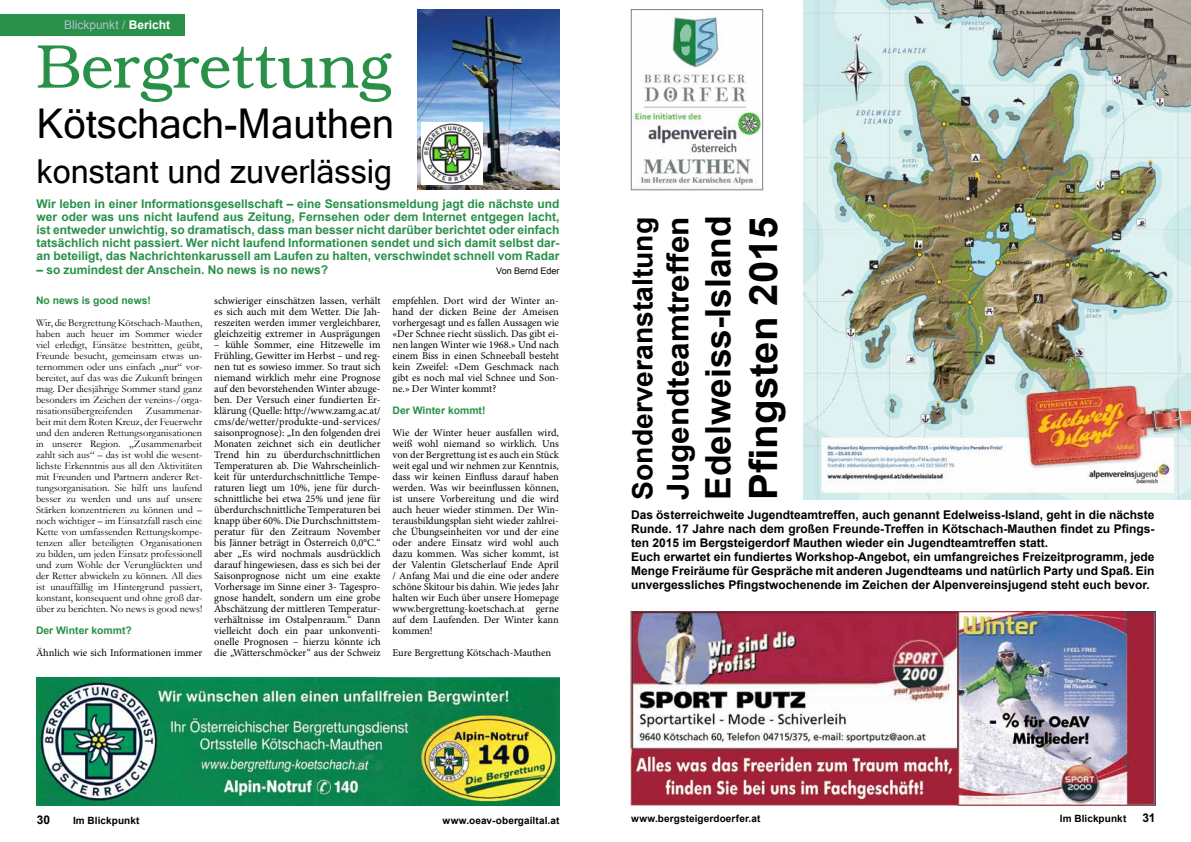
<style>
.page{position:relative;width:1191px;height:842px;background:#fff}
.page>*{position:absolute;margin:0;border:0;box-sizing:border-box;transform-origin:0 0}
.t1{font:300 62px "Brussels";color:#289048}
.t2{font:41px "Microsoft Sans Serif";color:#000}
.t3{font:700 39px "Arial";color:#000}
.t4{font:700 35px "Arial";color:#000}
.t5{font:33px "Microsoft Sans Serif";color:#000}
.t6{font:700 30px "Arial";color:#000;scale:1.05 1}
.t7{font:700 28px "Arial";color:#000}
.t8{font:700 12px/14px "Arial";color:#000}
.t9{font:700 12px/13px "Arial";color:#289048;text-align:justify}
.t10{font:12px "Arial";letter-spacing:-.005em;color:#b4bed0}
.t11{font:10.4px/11px "Minion Pro";color:#000;text-align:justify}
.t12{font:10.4px/11px "Garamond";color:#000;text-align:justify}
.t13{font:700 10.4px "Arial";color:#289048}
.t14{font:700 10px "Arial";letter-spacing:.01em;color:#000}
.t15{font:9px "Arial";color:#000}
.s1{font-weight:700;color:#fff}
</style>
<div class="page">
<img style="left:417px;top:9px;width:142px;height:181px">
<img style="left:804px;top:0;width:387px;height:500px">
<img style="left:36px;top:677px;width:523px;height:129px">
<img style="left:421px;top:122px;width:61px;height:62px">
<div style="left:0;top:14px;width:184px;height:22px;background:#289048"></div>
<img style="left:633px;top:11px;width:128px;height:177px">
<div style="left:631px;top:9px;width:132px;height:181px;border:1px solid #78818d"></div>
<img style="left:630px;top:611px;width:525px;height:195px">
<p class="t10" style="left:64px;top:17px;width:107px">Blickpunkt / <span class="s1">Bericht</span></p>
<h1 class="t1" style="left:37px;top:28px;width:356px">Bergrettung</h1>
<h2 class="t2" style="left:37px;top:97px;width:359px">Kötschach-Mauthen</h2>
<h3 class="t5" style="left:37px;top:150px;width:357px">konstant und zuverlässig</h3>
<p class="t9" style="left:37px;top:198px;width:524px">Wir leben in einer Informationsgesellschaft – eine Sensationsmeldung jagt die nächste und wer oder was uns nicht laufend aus Zeitung, Fernsehen oder dem Internet entgegen lacht, ist entweder unwichtig, so dramatisch, dass man besser nicht darüber berichtet oder einfach tatsächlich nicht passiert. Wer nicht laufend Informationen sendet und sich damit selbst dar&shy;an beteiligt, das Nachrichtenkarussell am Laufen zu halten, verschwindet schnell vom Radar</p>
<p class="t9" style="left:37px;top:264px;width:293px">– so zumindest der Anschein. No news is no news?</p>
<p class="t15" style="left:496px;top:265px;width:65px">Von Bernd Eder</p>
<p class="t13" style="left:36px;top:294px;width:117px">No news is good news!</p>
<p class="t12" style="left:36px;top:317px;width:168px">Wir, die Bergrettung Kötschach-Mauthen, haben auch heuer im Sommer wieder viel erledigt, Einsätze bestritten, geübt, Freunde besucht, gemeinsam etwas un&shy;ternommen oder uns einfach „nur“ vor&shy;bereitet, auf das was die Zukunft bringen mag. Der diesjährige Sommer stand ganz besonders im Zeichen der vereins-/orga&shy;nisationsübergreifenden</p>
<p class="t11" style="left:214px;top:295px;width:168px">schwieriger einschätzen lassen, verhält es sich auch mit dem Wetter. Die Jah&shy;reszeiten werden immer vergleichbarer, gleichzeitig extremer in Ausprägungen</p>
<p class="t11" style="left:214px;top:339px;width:168px">– kühle Sommer, eine Hitzewelle im Frühling, Gewitter im Herbst – und reg&shy;nen tut es sowieso immer. So traut sich niemand wirklich mehr eine Prognose auf den bevorstehenden Winter abzuge&shy;ben. Der Versuch einer fundierten Er&shy;klärung (Quelle: http://www.zamg.ac.at/ cms/de/wetter/produkte-und-services/ saisonprognose): „In den folgenden drei Monaten zeichnet sich ein deutlicher Trend hin zu überdurchschnittlichen Temperaturen ab. Die Wahrscheinlich&shy;keit für unterdurchschnittliche Tempe&shy;raturen liegt um 10%, jene für durch&shy;schnittliche bei etwa 25% und jene für überdurchschnittliche Temperaturen bei knapp über 60%. Die Durchschnittstem&shy;peratur für den Zeitraum November bis Jänner beträgt in Österreich 0,0°C.“ aber „Es wird nochmals ausdrücklich darauf hingewiesen, dass es sich bei der Saisonprognose nicht um eine exakte Vorhersage im Sinne einer 3- Tagespro&shy;gnose handelt, sondern um eine grobe Abschätzung der mittleren Temperatur&shy;verhältnisse im Ostalpenraum.“ Dann vielleicht doch ein paar unkonventi&shy;onelle Prognosen – hierzu könnte ich die „Wätterschmöcker“ aus der Schweiz</p>
<p class="t11" style="left:392px;top:295px;width:168px">empfehlen. Dort wird der Winter an&shy;hand der dicken Beine der Ameisen vorhergesagt und es fallen Aussagen wie «Der Schnee riecht süsslich. Das gibt ei&shy;nen langen Winter wie 1968.» Und nach einem Biss in einen Schneeball besteht kein Zweifel: «Dem Geschmack nach gibt es noch mal viel Schnee und Son&shy;ne.» Der Winter kommt?</p>
<p class="t13" style="left:392px;top:404px;width:94px">Der Winter kommt!</p>
<p class="t11" style="left:392px;top:427px;width:168px">Wie der Winter heuer ausfallen wird, weiß wohl niemand so wirklich. Uns von der Bergrettung ist es auch ein Stück weit egal und wir nehmen zur Kenntnis, dass wir keinen Einfluss darauf haben werden. Was wir beeinflussen können, ist unsere Vorbereitung und die wird auch heuer wieder stimmen. Der Win&shy;terausbildungsplan sieht wieder zahlrei&shy;che Übungseinheiten vor und der eine oder andere Einsatz wird wohl auch dazu kommen. Was sicher kommt, ist der Valentin Gletscherlauf Ende April / Anfang Mai und die eine oder andere schöne Skitour bis dahin. Wie jedes Jahr halten wir Euch über unsere Homepage www.bergrettung-koetschach.at gerne auf dem Laufenden. Der Winter kann kommen!</p>
<p class="t11" style="left:392px;top:648px;width:160px">Eure Bergrettung Kötschach-Mauthen</p>
<p class="t12" style="left:36px;top:405px;width:168px;text-indent:110px">Zusammenar&shy;beit mit dem Roten Kreuz, der Feuerwehr und den anderen Rettungsorganisationen in unserer Region. „Zusammenarbeit zahlt sich aus“ – das ist wohl die wesent&shy;lichste Erkenntnis aus all den Aktivitäten mit Freunden und Partnern anderer Ret&shy;tungsorganisation. Sie hilft uns laufend besser zu werden und uns auf unsere Stärken konzentrieren zu können und – noch wichtiger – im Einsatzfall rasch eine Kette von umfassenden Rettungskompe&shy;tenzen aller beteiligten Organisationen zu bilden, um jeden Einsatz professionell und zum Wohle der Verunglückten und der Retter abwickeln zu können. All dies ist unauffällig im Hintergrund passiert, konstant, konsequent und ohne groß dar&shy;über zu berichten. No news is good news!</p>
<p class="t13" style="left:36px;top:624px;width:97px">Der Winter kommt?</p>
<p class="t11" style="left:36px;top:647px;width:168px">Ähnlich wie sich Informationen immer</p>
<h3 class="t7" style="left:624px;top:500px;width:284px;rotate:-90deg">Sonderveranstaltung</h3>
<h3 class="t6" style="left:658px;top:500px;width:272px;rotate:-90deg">Jugendteamtreffen</h3>
<h3 class="t4" style="left:695px;top:500px;width:286px;rotate:-90deg">Edelweiss-Island</h3>
<h3 class="t3" style="left:737px;top:500px;width:285px;rotate:-90deg">Pfingsten 2015</h3>
<p class="t8" style="left:631px;top:508px;width:525px">Das österreichweite Jugendteamtreffen, auch genannt Edelweiss-Island, geht in die nächste Runde. 17 Jahre nach dem großen Freunde-Treffen in Kötschach-Mauthen findet zu Pfings&shy;ten 2015 im Bergsteigerdorf Mauthen wieder ein Jugendteamtreffen statt.<br>Euch erwartet ein fundiertes Workshop-Angebot, ein umfangreiches Freizeitprogramm, jede Menge Freiräume für Gespräche mit anderen Jugendteams und natürlich Party und Spaß. Ein unvergessliches Pfingstwochenende im Zeichen der Alpenvereinsjugend steht euch bevor.</p>
<p class="t8" style="left:37px;top:813px;width:15px">30</p>
<p class="t14" style="left:73px;top:813px;width:68px">Im Blickpunkt</p>
<p class="t14" style="left:442px;top:813px;width:118px">www.oeav-obergailtal.at</p>
<p class="t14" style="left:631px;top:812px;width:131px">www.bergsteigerdoerfer.at</p>
<p class="t14" style="left:1059px;top:812px;width:68px">Im Blickpunkt</p>
<p class="t8" style="left:1142px;top:811px;width:14px">31</p>
</div>
